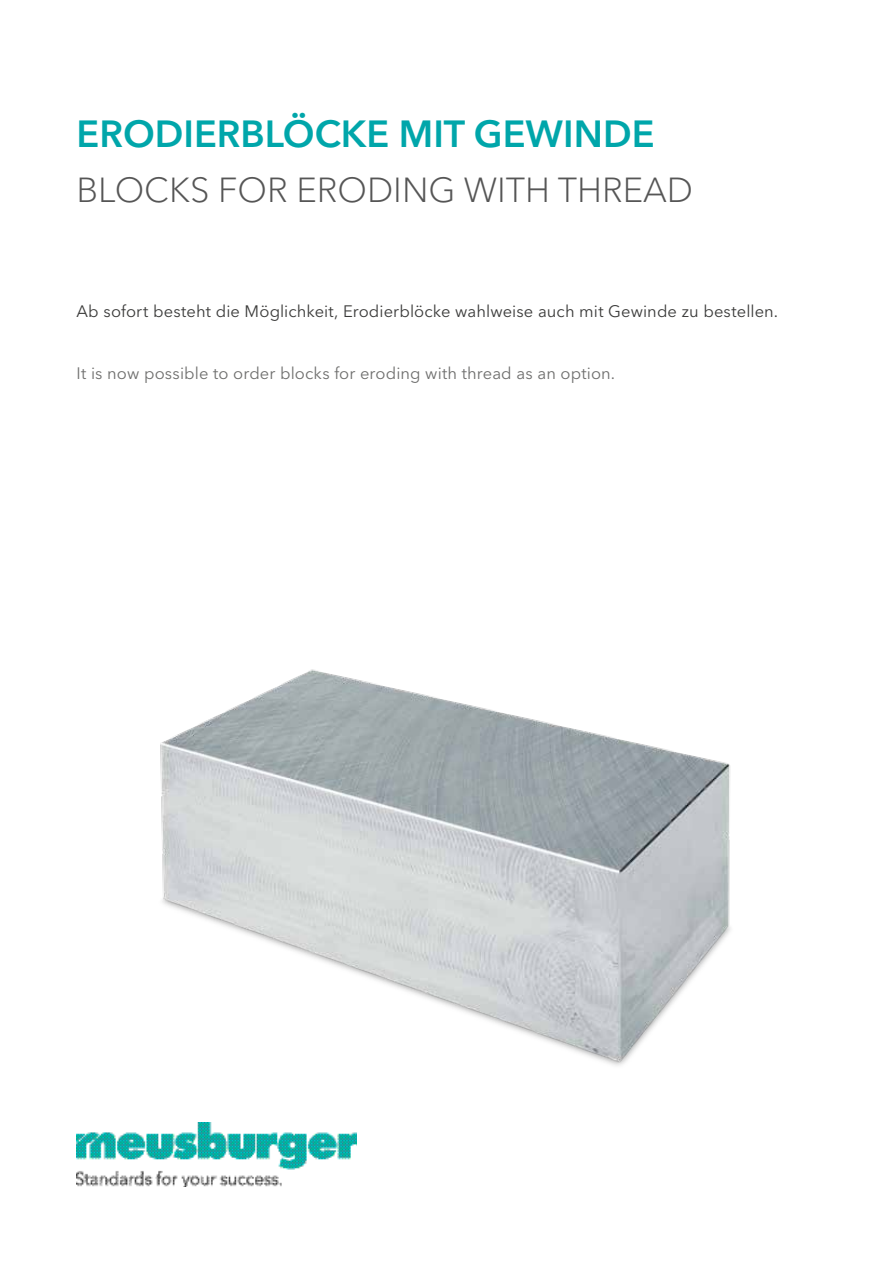
<style>
.page{position:relative;width:893px;height:1263px;background:#fff}
.page>*{position:absolute;margin:0;border:0;box-sizing:border-box;transform-origin:0 0}
.t1{font:600 37.5px "Avenir Next W1 G";color:#00a6aa}
.t2{font:300 34.5px "Avenir Next W1 G";color:#565656}
.t3{font:16.5px "Avenir Next W1 G";letter-spacing:.005em;color:#3b3b3a}
.t4{font:16.5px "Avenir Next W1 G";letter-spacing:.005em;color:#6f6f6e}
</style>
<div class="page">
<img style="left:77px;top:1123px;width:280px;height:63px">
<img style="left:160px;top:669px;width:571px;height:397px">
<h1 class="t1" style="left:77px;top:112px;width:580px">ERODIERBLÖCKE MIT GEWINDE</h1>
<h2 class="t2" style="left:77px;top:169px;width:618px">BLOCKS FOR ERODING WITH THREAD</h2>
<p class="t3" style="left:77px;top:301px;width:703px">Ab sofort besteht die Möglichkeit, Erodierblöcke wahlweise auch mit Gewinde zu bestellen.</p>
<p class="t4" style="left:77px;top:363px;width:540px">It is now possible to order blocks for eroding with thread as an option.</p>
</div>
